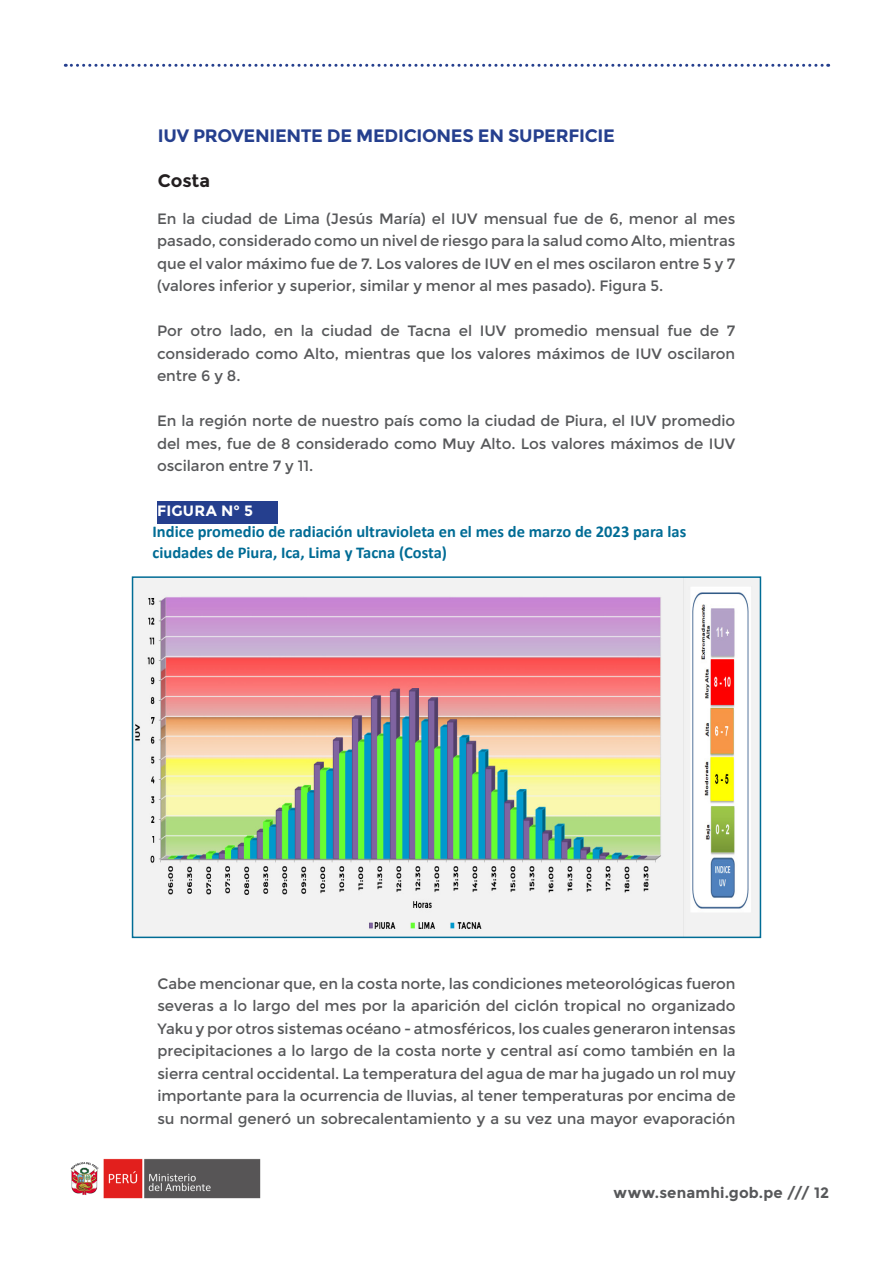
<style>
.page{position:relative;width:893px;height:1263px;background:#fff}
.page>*{position:absolute;margin:0;border:0;box-sizing:border-box;transform-origin:0 0}
.t1{font:700 18px "Montserrat";letter-spacing:-.02em;color:#253f8e}
.texto_Monserrat{font:700 18px "Montserrat";letter-spacing:-.01em;color:#231f20}
.tex-_de_gráfico_nro{font:700 16.5px/21px "Calibri";color:#006c95}
.t2{font:15px/22.5px "Montserrat";letter-spacing:-.005em;color:#57585a;text-align:justify}
.t3{font:700 15px "Montserrat";letter-spacing:.01em;color:#57585a}
.tex-_de_gráfico_nro-2{font:700 15px "Montserrat";letter-spacing:.01em;color:#fff}
</style>
<div class="page">
<svg style="left:65px;top:64px;width:764px;height:3px"></svg>
<img style="left:70px;top:1158px;width:191px;height:41px">
<div style="left:157px;top:502px;width:121px;height:22px;background:#253f8e"></div>
<img style="left:135px;top:579px;width:623px;height:356px">
<div style="left:132px;top:576px;width:629px;height:362px;border:2px solid #006c95"></div>
<p class="t1" style="left:158px;top:124px;width:459px">IUV PROVENIENTE DE MEDICIONES EN SUPERFICIE</p>
<p class="texto_Monserrat" style="left:158px;top:169px;width:54px">Costa</p>
<p class="t2" style="left:157px;top:207px;width:580px">En la ciudad de Lima (Jesús María) el IUV mensual fue de 6, menor al mes pasado, considerado como un nivel de riesgo para la salud como Alto, mientras que el valor máximo fue de 7. Los valores de IUV en el mes oscilaron entre 5 y 7 (valores inferior y superior, similar y menor al mes pasado). Figura 5.</p>
<p class="t2" style="left:157px;top:320px;width:580px">Por otro lado, en la ciudad de Tacna el IUV promedio mensual fue de 7 considerado como Alto, mientras que los valores máximos de IUV oscilaron entre 6 y 8.</p>
<p class="t2" style="left:157px;top:410px;width:580px">En la región norte de nuestro país como la ciudad de Piura, el IUV promedio del mes, fue de 8 considerado como Muy Alto. Los valores máximos de IUV oscilaron entre 7 y 11.</p>
<p class="tex-_de_gráfico_nro-2" style="left:157px;top:502px;width:97px">FIGURA N° 5</p>
<p class="tex-_de_gráfico_nro" style="left:153px;top:521px;width:535px">Indice promedio de radiación ultravioleta en el mes de marzo de 2023 para las ciudades de Piura, Ica, Lima y Tacna (Costa)</p>
<p class="t2" style="left:157px;top:972px;width:580px">Cabe mencionar que, en la costa norte, las condiciones meteorológicas fueron severas a lo largo del mes por la aparición del ciclón tropical no organizado Yaku y por otros sistemas océano - atmosféricos, los cuales generaron intensas precipitaciones a lo largo de la costa norte y central así como también en la sierra central occidental. La temperatura del agua de mar ha jugado un rol muy importante para la ocurrencia de lluvias, al tener temperaturas por encima de su normal generó un sobrecalentamiento y a su vez una mayor evaporación</p>
<p class="t3" style="left:614px;top:1184px;width:217px">www.senamhi.gob.pe /// 12</p>
</div>
